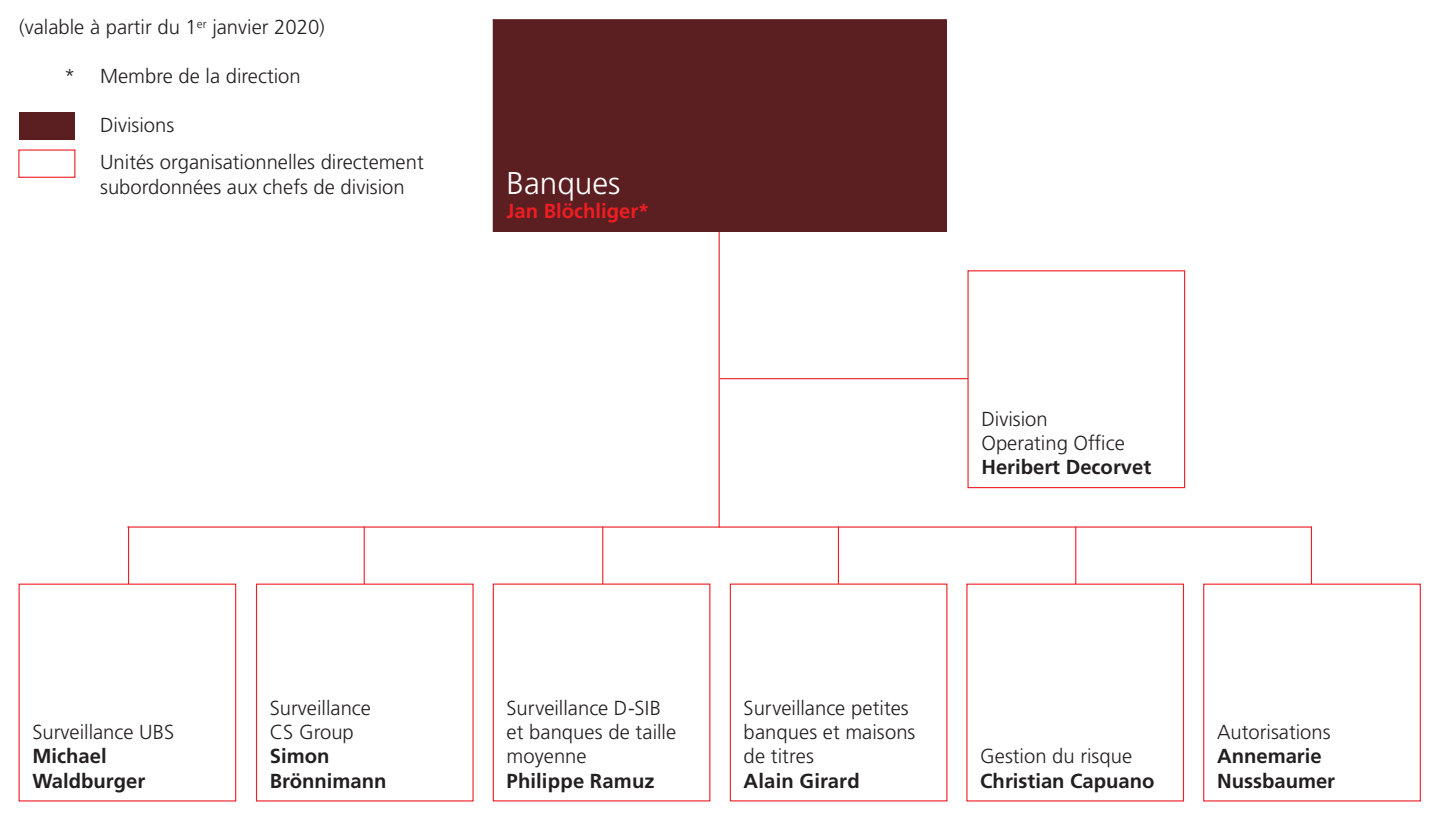
<style>
.page{position:relative;width:1440px;height:830px;background:#fff}
.page>*{position:absolute;margin:0;border:0;box-sizing:border-box;transform-origin:0 0}
.t1{font:300 31.5px "Frutiger LT Std";color:#fff}
.t2{font:300 20.25px/24.3px "Frutiger LT Std";color:#231f20}
.t3{font:700 20.25px/24.3px "Frutiger LT Std";color:#231f20}
.t4{font:700 20.25px "Frutiger LT Std";color:#ee1d23}
</style>
<div class="page">
<hr style="left:719px;top:218px;width:1px;height:309px;background:#ee1d23">
<div style="left:493px;top:20px;width:453px;height:211px;background:#5c1f21"></div>
<div style="left:493px;top:19px;width:454px;height:213px;border:1px solid #5c1f21"></div>
<div style="left:19px;top:112px;width:56px;height:27px;background:#5c1f21"></div>
<div style="left:18px;top:149px;width:57px;height:29px;border:1px solid #ee1d23"></div>
<hr style="left:127px;top:526px;width:1185px;height:1px;background:#ee1d23">
<hr style="left:128px;top:526px;width:1px;height:113px;background:#ee1d23">
<hr style="left:602px;top:526px;width:1px;height:113px;background:#ee1d23">
<hr style="left:1075px;top:526px;width:1px;height:113px;background:#ee1d23">
<hr style="left:364px;top:526px;width:1px;height:113px;background:#ee1d23">
<hr style="left:838px;top:526px;width:1px;height:113px;background:#ee1d23">
<hr style="left:1311px;top:526px;width:1px;height:113px;background:#ee1d23">
<div style="left:19px;top:584px;width:217px;height:216px;background:#fff"></div>
<div style="left:1204px;top:584px;width:216px;height:216px;background:#fff"></div>
<div style="left:1203px;top:583px;width:218px;height:218px;border:1px solid #ee1d23"></div>
<div style="left:257px;top:584px;width:216px;height:216px;background:#fff"></div>
<hr style="left:720px;top:378px;width:345px;height:1px;background:#ee1d23">
<div style="left:968px;top:271px;width:217px;height:216px;background:#fff"></div>
<div style="left:968px;top:270px;width:217px;height:218px;border:1px solid #ee1d23"></div>
<div style="left:493px;top:584px;width:217px;height:216px;background:#fff"></div>
<div style="left:730px;top:584px;width:217px;height:216px;background:#fff"></div>
<p class="t2" style="left:19px;top:15px;width:307px">(valable à partir du 1<sup>er</sup> janvier 2020)</p>
<p class="t2" style="left:64px;top:64px;width:238px">* Membre de la direction</p>
<p class="t2" style="left:100px;top:106px;width:325px;line-height:37.8px">Divisions<br>Unités organisationnelles directement</p>
<p class="t2" style="left:100px;top:175px;width:306px">subordonnées aux chefs de division</p>
<h1 class="t1" style="left:507px;top:165px;width:115px">Banques</h1>
<p class="t4" style="left:507px;top:199px;width:144px">Jan Blöchliger*</p>
<p class="t2" style="left:981px;top:406px;width:145px">Division<br>Operating Office</p>
<p class="t3" style="left:981px;top:455px;width:171px">Heribert Decorvet</p>
<p class="t2" style="left:507px;top:695px;width:171px">Surveillance D-SIB et banques de taille moyenne</p>
<p class="t3" style="left:507px;top:768px;width:150px">Philippe Ramuz</p>
<p class="t2" style="left:744px;top:695px;width:173px">Surveillance petites banques et maisons de titres</p>
<p class="t3" style="left:744px;top:768px;width:118px">Alain Girard</p>
<p class="t2" style="left:270px;top:695px;width:103px">Surveillance<br>CS Group</p>
<p class="t3" style="left:270px;top:743px;width:118px">Simon<br>Brönnimann</p>
<p class="t2" style="left:32px;top:719px;width:143px">Surveillance UBS</p>
<p class="t3" style="left:32px;top:743px;width:114px">Michael<br>Waldburger</p>
<p class="t2" style="left:980px;top:744px;width:153px">Gestion du risque</p>
<p class="t3" style="left:980px;top:768px;width:176px">Christian Capuano</p>
<p class="t2" style="left:1217px;top:719px;width:115px">Autorisations</p>
<p class="t3" style="left:1217px;top:743px;width:120px">Annemarie<br>Nussbaumer</p>
</div>
